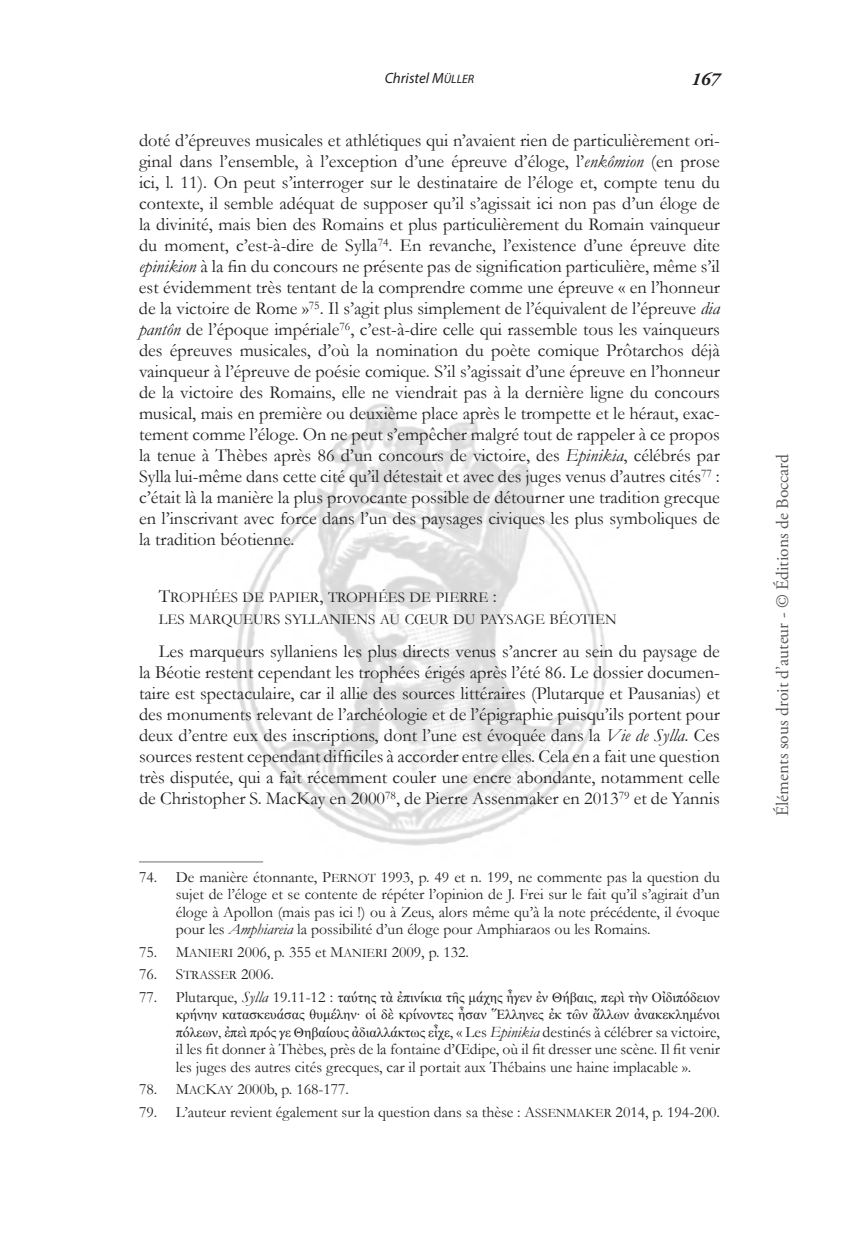
<style>
.page{position:relative;width:844px;height:1241px;background:#fff}
.page>*{position:absolute;margin:0;border:0;box-sizing:border-box;transform-origin:0 0}
.t1{font:18.38px/21px "Garamond";color:#231f20;text-align:justify}
.t2{font:italic 700 18.38px "Adobe Garamond Pro";color:#231f20}
.t3{font:17.5px "Adobe Garamond Pro";color:#57585a}
.t4{font:15.75px/17.5px "Garamond";color:#231f20;text-align:justify}
.t5{font:15.05px/21.9px "Garamond SC820";color:#231f20}
.t6{font:italic 14.88px "Myriad Pro";color:#231f20}
.t7{font:14px/17.5px "IFAO Grec Unicode";color:#231f20;text-align:justify}
.s1{font-family:"Myriad Pro It SC820";font-style:normal}
.s2{font-family:"Myriad Pro It SC820";font-style:normal;font-size:12.25px}
.s3{font-style:italic}
.s4{font-size:18.38px}
.s5{font-family:"Garamond SC820"}
.s6{font-family:"Garamond SC820";font-size:12.95px}
.s7{font-family:"Garamond";font-size:15.75px}
.s8{font-family:"Garamond";font-style:italic;font-size:15.75px}
</style>
<div class="page">
<img style="left:236px;top:403px;width:370px;height:443px">
<hr style="left:139px;top:861px;width:124px;height:1px;background:#6c6d70">
<p class="t6" style="left:384px;top:69px;width:91px">Christel <span class="s1">M</span><span class="s2">üller</span></p>
<p class="t2" style="left:691px;top:69px;width:30px">167</p>
<p class="t1" style="left:139px;top:129px;width:582px">doté d’épreuves musicales et athlétiques qui n’avaient rien de particulièrement ori&shy;ginal dans l’ensemble, à l’exception d’une épreuve d’éloge, l’<span class="s3">enkômion</span> (en prose ici, l. 11). On peut s’interroger sur le destinataire de l’éloge et, compte tenu du contexte, il semble adéquat de supposer qu’il s’agissait ici non pas d’un éloge de la divinité, mais bien des Romains et plus particulièrement du Romain vainqueur du moment, c’est-à-dire de Sylla<sup>74</sup>. En revanche, l’existence d’une épreuve dite <span class="s3">epinikion</span> à la fin du concours ne présente pas de signification particulière, même s’il est évidemment très tentant de la comprendre comme une épreuve « en l’honneur de la victoire de Rome »<sup>75</sup>. Il s’agit plus simplement de l’équivalent de l’épreuve <span class="s3">dia pantôn</span> de l’époque impériale<sup>76</sup>, c’est-à-dire celle qui rassemble tous les vainqueurs des épreuves musicales, d’où la nomination du poète comique Prôtarchos déjà vainqueur à l’épreuve de poésie comique. S’il s’agissait d’une épreuve en l’honneur de la victoire des Romains, elle ne viendrait pas à la dernière ligne du concours musical, mais en première ou deuxième place après le trompette et le héraut, exac&shy;tement comme l’éloge. On ne peut s’empêcher malgré tout de rappeler à ce propos la tenue à Thèbes après 86 d’un concours de victoire, des <span class="s3">Epinikia</span>, célébrés par Sylla lui-même dans cette cité qu’il détestait et avec des juges venus d’autres cités<sup>77</sup> : c’était là la manière la plus provocante possible de détourner une tradition grecque en l’inscrivant avec force dans l’un des paysages civiques les plus symboliques de la tradition béotienne.</p>
<p class="t5" style="left:159px;top:586px;width:459px"><span class="s4">T</span>ROPHÉES DE PAPIER<span class="s4">,</span> TROPHÉES DE PIERRE <span class="s4">:<br></span>LES MARQUEURS SYLLANIENS AU CŒUR DU PAYSAGE BÉOTIEN</p>
<p class="t1" style="left:139px;top:640px;width:582px;text-indent:20px">Les marqueurs syllaniens les plus directs venus s’ancrer au sein du paysage de la Béotie restent cependant les trophées érigés après l’été 86. Le dossier documen&shy;taire est spectaculaire, car il allie des sources littéraires (Plutarque et Pausanias) et des monuments relevant de l’archéologie et de l’épigraphie puisqu’ils portent pour deux d’entre eux des inscriptions, dont l’une est évoquée dans la <span class="s3">Vie de Sylla</span>. Ces sources restent cependant difficiles à accorder entre elles. Cela en a fait une question très disputée, qui a fait récemment couler une encre abondante, notamment celle de Christopher S. MacKay en 2000<sup>78</sup>, de Pierre Assenmaker en 2013<sup>79</sup> et de Yannis</p>
<p class="t4" style="left:176px;top:867px;width:545px;text-indent:-37px">74. De manière étonnante, <span class="s5">P</span><span class="s6">ERNOT</span> 1993, p. 49 et n. 199, ne commente pas la question du sujet de l’éloge et se contente de répéter l’opinion de J. Frei sur le fait qu’il s’agirait d’un éloge à Apollon (mais pas ici !) ou à Zeus, alors même qu’à la note précédente, il évoque pour les <span class="s3">Amphiareia</span> la possibilité d’un éloge pour Amphiaraos ou les Romains.</p>
<p class="t4" style="left:139px;top:942px;width:331px">75. <span class="s5">M</span><span class="s6">ANIERI</span> 2006, p. 355 et <span class="s5">M</span><span class="s6">ANIERI</span> 2009, p. 132.</p>
<p class="t4" style="left:139px;top:965px;width:136px">76. <span class="s5">S</span><span class="s6">TRASSER</span> 2006.</p>
<p class="t7" style="left:176px;top:988px;width:545px;text-indent:-37px"><span class="s7">77. Plutarque,</span> <span class="s8">Sylla</span> <span class="s7">19.11-12 :</span> ταύτης τὰ ἐπινίκια τῆς μάχης ἦγεν ἐν Θήβαις, περὶ τὴν Οἰδιπόδειον κρήνην κατασκευάσας θυμέλην· οἱ δὲ κρίνοντες ἦσαν Ἕλληνες ἐκ τῶν ἄλλων ἀνακεκλημένοι πόλεων, ἐπεὶ πρός γε Θηβαίους ἀδιαλλάκτως εἶχε<span class="s7">, « Les</span> <span class="s8">Epinikia</span> <span class="s7">destinés à célébrer sa victoire,</span></p>
<p class="t4" style="left:176px;top:1040px;width:545px">il les fit donner à Thèbes, près de la fontaine d’Œdipe, où il fit dresser une scène. Il fit venir les juges des autres cités grecques, car il portait aux Thébains une haine implacable ».</p>
<p class="t4" style="left:139px;top:1080px;width:211px">78. <span class="s5">M</span><span class="s6">AC</span><span class="s5">K</span><span class="s6">AY</span> 2000b, p. 168-177.</p>
<p class="t4" style="left:139px;top:1102px;width:582px">79. L’auteur revient également sur la question dans sa thèse : <span class="s5">A</span><span class="s6">SSENMAKER</span> 2014, p. 194-200.</p>
<p class="t3" style="left:771px;top:815px;width:363px;rotate:-90deg">Éléments sous droit d’auteur - © Éditions de Boccard</p>
</div>
